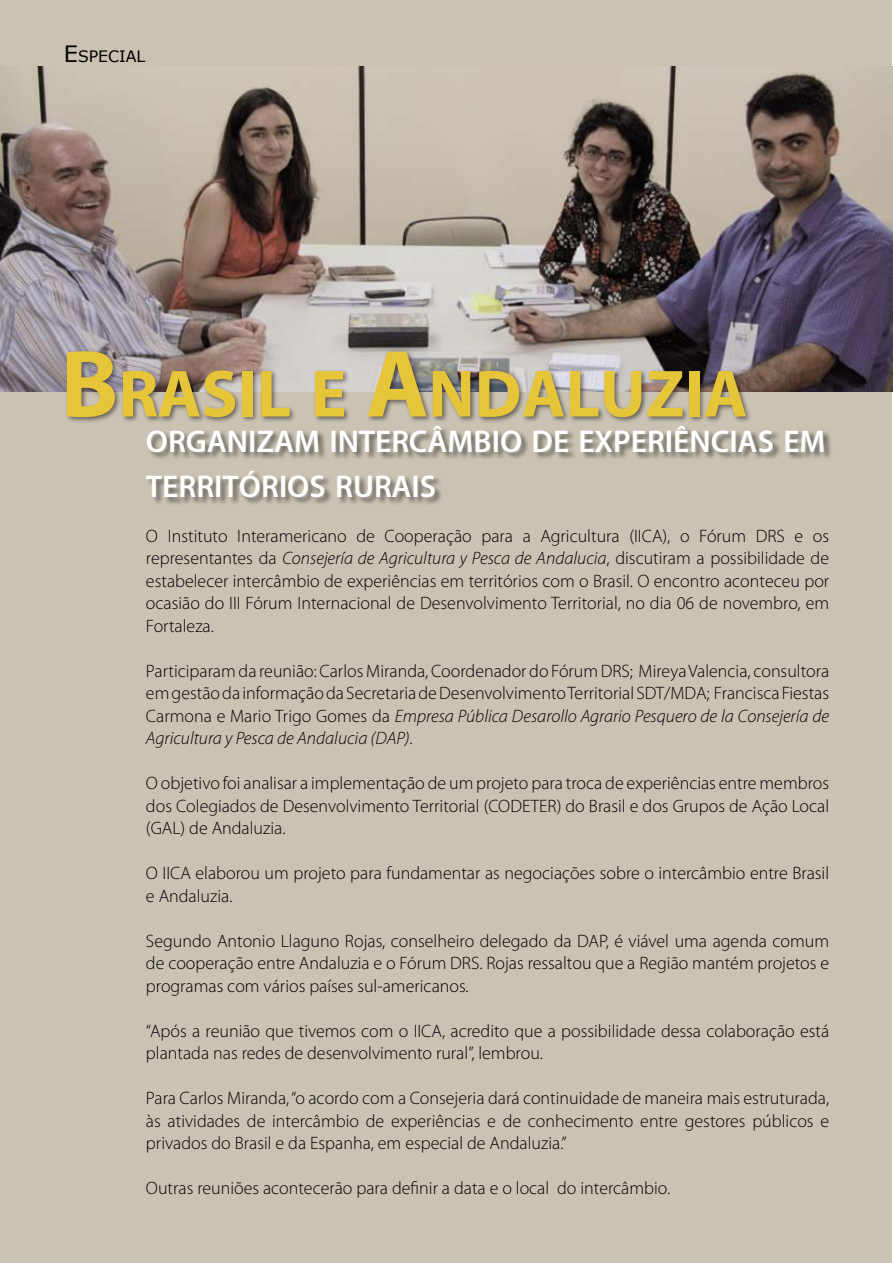
<style>
.page{position:relative;width:893px;height:1263px;background:#fff}
.page>*{position:absolute;margin:0;border:0;box-sizing:border-box;transform-origin:0 0}
.t1{font:700 67.2px "Myriad Pro";color:#e7c539}
.t2{font:600 31.5px/45px "Myriad Pro";color:#fff}
.t3{font:300 18px/22.5px "Myriad Pro";color:#000;text-align:justify}
.t4{font:15.75px "Verdana";color:#000}
.s1{font-size:22.5px}
.s2{font-size:96px}
.s3{font-style:italic}
</style>
<div class="page">
<div style="left:0;top:0;width:892px;height:1263px;background:#cac3b3"></div>
<img style="left:0;top:66px;width:893px;height:325px">
<div style="left:64px;top:348px;width:688px;height:76px;background:#000;opacity:.5"></div>
<div style="left:145px;top:425px;width:688px;height:81px;background:#000;opacity:.5"></div>
<p class="t4" style="left:64px;top:46px;width:83px"><span class="s1">E</span> SPECIAL</p>
<h1 class="t1" style="left:61px;top:350px;width:689px"><span class="s2">B</span>RASIL E <span class="s2">A</span>NDALUZIA</h1>
<h2 class="t2" style="left:146px;top:418px;width:681px">ORGANIZAM INTERCÂMBIO DE EXPERIÊNCIAS EM<br>TERRITÓRIOS RURAIS</h2>
<p class="t3" style="left:146px;top:524px;width:685px">O Instituto Interamericano de Cooperação para a Agricultura (IICA), o Fórum DRS e os representantes da <span class="s3">Consejería de Agricultura y Pesca de Andalucia</span>, discutiram a possibilidade de estabelecer intercâmbio de experiências em territórios com o Brasil. O encontro aconteceu por ocasião do III Fórum Internacional de Desenvolvimento Territorial, no dia 06 de novembro, em Fortaleza.</p>
<p class="t3" style="left:146px;top:659px;width:685px">Participaram da reunião: Carlos Miranda, Coordenador do Fórum DRS; Mireya Valencia, consultora em gestão da informação da Secretaria de Desenvolvimento Territorial SDT/MDA; Francisca Fiestas Carmona e Mario Trigo Gomes da <span class="s3">Empresa Pública Desarollo Agrario Pesquero de la Consejería de Agricultura y Pesca de Andalucia (DAP)</span>.</p>
<p class="t3" style="left:146px;top:772px;width:685px">O objetivo foi analisar a implementação de um projeto para troca de experiências entre membros dos Colegiados de Desenvolvimento Territorial (CODETER) do Brasil e dos Grupos de Ação Local (GAL) de Andaluzia.</p>
<p class="t3" style="left:146px;top:862px;width:685px">O IICA elaborou um projeto para fundamentar as negociações sobre o intercâmbio entre Brasil e Andaluzia.</p>
<p class="t3" style="left:146px;top:929px;width:685px">Segundo Antonio Llaguno Rojas, conselheiro delegado da DAP, é viável uma agenda comum de cooperação entre Andaluzia e o Fórum DRS. Rojas ressaltou que a Região mantém projetos e programas com vários países sul-americanos.</p>
<p class="t3" style="left:146px;top:1019px;width:685px">“Após a reunião que tivemos com o IICA, acredito que a possibilidade dessa colaboração está plantada nas redes de desenvolvimento rural”, lembrou.</p>
<p class="t3" style="left:146px;top:1087px;width:685px">Para Carlos Miranda, “o acordo com a Consejeria dará continuidade de maneira mais estruturada, às atividades de intercâmbio de experiências e de conhecimento entre gestores públicos e privados do Brasil e da Espanha, em especial de Andaluzia.”</p>
<p class="t3" style="left:146px;top:1177px;width:526px">Outras reuniões acontecerão para definir a data e o local do intercâmbio.</p>
</div>
